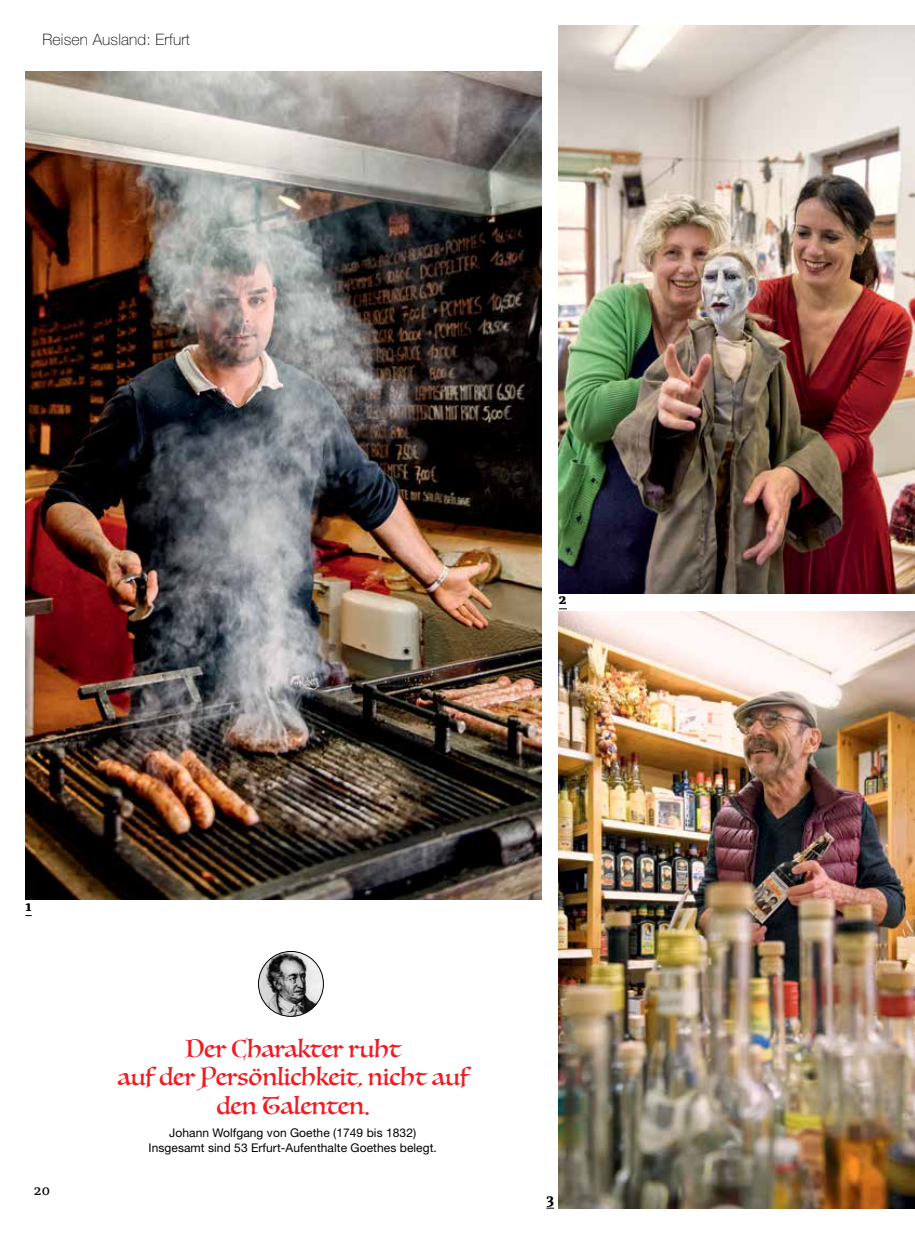
<style>
.page{position:relative;width:915px;height:1234px;background:#fff}
.page>*{position:absolute;margin:0;border:0;box-sizing:border-box;transform-origin:0 0}
.t1{font:24px/28.5px "Luminari";color:#ed1d24;text-align:center}
.t2{font:700 16.5px "Marat Pro";color:#000}
.t3{font:16.5px "Marat Pro";color:#000}
.t4{font:100 15.75px "Helvetica Neue LT Pro";letter-spacing:.01em;color:#000}
.t5{font:12px/15px "Helvetica Neue LT Pro";letter-spacing:.005em;color:#000;text-align:center}
</style>
<div class="page">
<img style="left:26px;top:71px;width:515px;height:828px">
<img style="left:558px;top:611px;width:356px;height:597px">
<img style="left:258px;top:951px;width:65px;height:65px;border-radius:32px">
<div style="left:258px;top:951px;width:65px;height:65px;border:1px solid #000;border-radius:50%"></div>
<img style="left:558px;top:26px;width:356px;height:567px">
<h3 class="t4" style="left:43px;top:30px;width:149px">Reisen Ausland: Erfurt</h3>
<h2 class="t2" style="left:558px;top:589px;width:10px">2</h2>
<h2 class="t2" style="left:26px;top:896px;width:8px">1</h2>
<h2 class="t3" style="left:34px;top:1180px;width:18px">20</h2>
<h1 class="t1" style="left:117px;top:1033px;width:352px">Der Charakter ruht<br>auf der Persönlichkeit, nicht auf den Talenten.</h1>
<p class="t5" style="left:148px;top:1124px;width:290px">Johann Wolfgang von Goethe (1749 bis 1832)<br>Insgesamt sind 53 Erfurt-Aufenthalte Goethes belegt.</p>
<h2 class="t2" style="left:546px;top:1188px;width:9px">3</h2>
</div>
